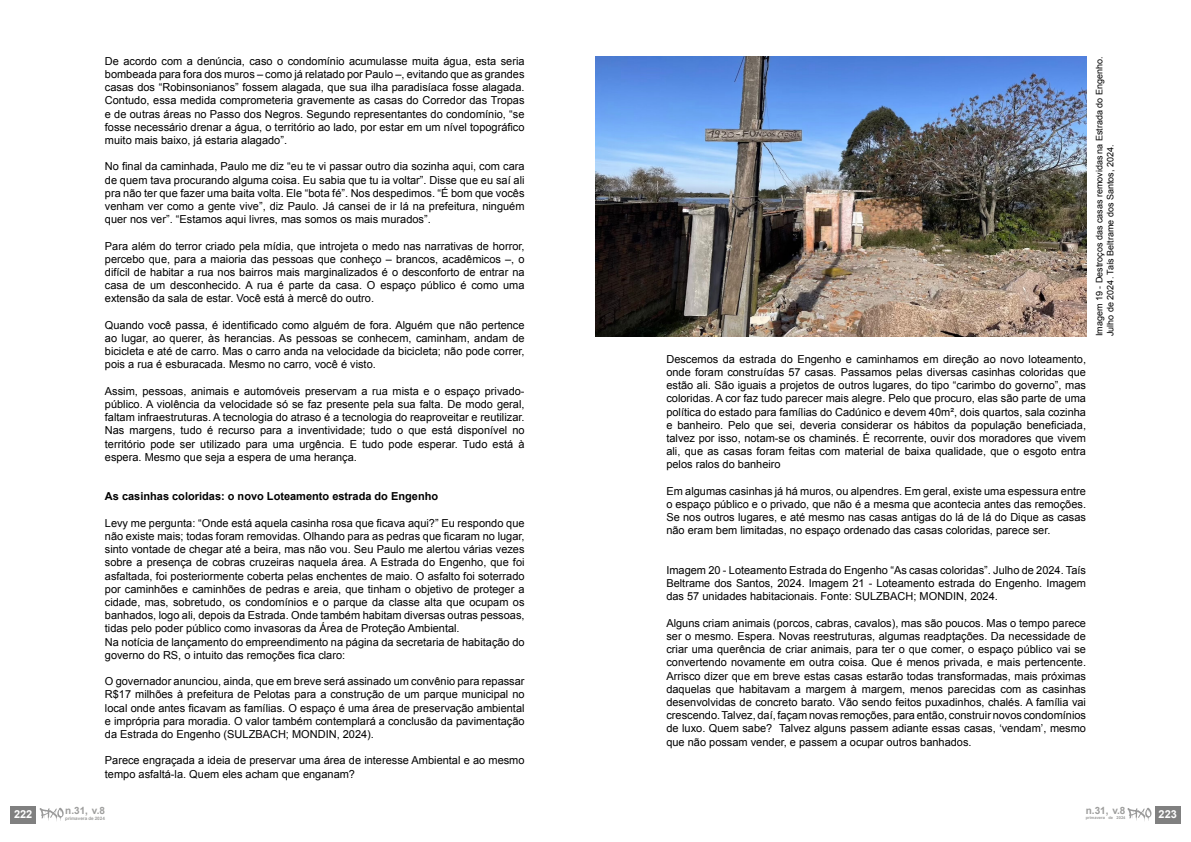
<style>
.page{position:relative;width:1191px;height:842px;background:#fff}
.page>*{position:absolute;margin:0;border:0;box-sizing:border-box;transform-origin:0 0}
.t1{font:11px/13.2px "Arial";color:#000;text-align:justify}
.t2{font:700 11px "Arial";color:#000}
.t3{font:700 11px "Arial";color:#fff}
.t4{font:700 10px "Arial";color:#9d9d9c}
.t5{font:9px/10.8px "Arial";color:#000}
.t6{font:700 4.6px "Arial";color:#9d9d9c}
.t7{font:700 4px "Arial";color:#9d9d9c}
</style>
<div class="page">
<img style="left:595px;top:57px;width:491px;height:279px">
<div style="left:11px;top:806px;width:25px;height:17px;background:#808080"></div>
<svg style="left:40px;top:808px;width:24px;height:13px"></svg>
<div style="left:1155px;top:806px;width:25px;height:17px;background:#808080"></div>
<svg style="left:1127px;top:808px;width:24px;height:13px"></svg>
<p class="t1" style="left:105px;top:54px;width:421px">De acordo com a denúncia, caso o condomínio acumulasse muita água, esta seria bombeada para fora dos muros – como já relatado por Paulo –, evitando que as grandes casas dos “Robinsonianos” fossem alagada, que sua ilha paradisíaca fosse alagada.<br>Contudo, essa medida comprometeria gravemente as casas do Corredor das Tropas e de outras áreas no Passo dos Negros. Segundo representantes do condomínio, “se fosse necessário drenar a água, o território ao lado, por estar em um nível topográfico muito mais baixo, já estaria alagado”.</p>
<p class="t1" style="left:105px;top:160px;width:421px">No final da caminhada, Paulo me diz “eu te vi passar outro dia sozinha aqui, com cara de quem tava procurando alguma coisa. Eu sabia que tu ia voltar”. Disse que eu saí ali pra não ter que fazer uma baita volta. Ele “bota fé”. Nos despedimos. “É bom que vocês venham ver como a gente vive”, diz Paulo. Já cansei de ir lá na prefeitura, ninguém quer nos ver”. “Estamos aqui livres, mas somos os mais murados”.</p>
<p class="t1" style="left:105px;top:239px;width:421px">Para além do terror criado pela mídia, que introjeta o medo nas narrativas de horror, percebo que, para a maioria das pessoas que conheço – brancos, acadêmicos –, o difícil de habitar a rua nos bairros mais marginalizados é o desconforto de entrar na casa de um desconhecido. A rua é parte da casa. O espaço público é como uma extensão da sala de estar. Você está à mercê do outro.</p>
<p class="t1" style="left:105px;top:318px;width:421px">Quando você passa, é identificado como alguém de fora. Alguém que não pertence ao lugar, ao querer, às herancias. As pessoas se conhecem, caminham, andam de bicicleta e até de carro. Mas o carro anda na velocidade da bicicleta; não pode correr, pois a rua é esburacada. Mesmo no carro, você é visto.</p>
<p class="t1" style="left:105px;top:384px;width:421px">Assim, pessoas, animais e automóveis preservam a rua mista e o espaço privado&shy;público. A violência da velocidade só se faz presente pela sua falta. De modo geral, faltam infraestruturas. A tecnologia do atraso é a tecnologia do reaproveitar e reutilizar.<br>Nas margens, tudo é recurso para a inventividade; tudo o que está disponível no território pode ser utilizado para uma urgência. E tudo pode esperar. Tudo está à espera. Mesmo que seja a espera de uma herança.</p>
<p class="t2" style="left:105px;top:489px;width:335px">As casinhas coloridas: o novo Loteamento estrada do Engenho</p>
<p class="t1" style="left:105px;top:516px;width:421px;text-align:left">Levy me pergunta: “Onde está aquela casinha rosa que ficava aqui?” Eu respondo que não existe mais; todas foram removidas. Olhando para as pedras que ficaram no lugar, sinto vontade de chegar até a beira, mas não vou. Seu Paulo me alertou várias vezes sobre a presença de cobras cruzeiras naquela área. A Estrada do Engenho, que foi asfaltada, foi posteriormente coberta pelas enchentes de maio. O asfalto foi soterrado por caminhões e caminhões de pedras e areia, que tinham o objetivo de proteger a cidade, mas, sobretudo, os condomínios e o parque da classe alta que ocupam os banhados, logo ali, depois da Estrada. Onde também habitam diversas outras pessoas, tidas pelo poder público como invasoras da Área de Proteção Ambiental.<br>Na notícia de lançamento do empreendimento na página da secretaria de habitação do governo do RS, o intuito das remoções fica claro:</p>
<p class="t1" style="left:105px;top:675px;width:421px">O governador anunciou, ainda, que em breve será assinado um convênio para repassar R$17 milhões à prefeitura de Pelotas para a construção de um parque municipal no local onde antes ficavam as famílias. O espaço é uma área de preservação ambiental e imprópria para moradia. O valor também contemplará a conclusão da pavimentação da Estrada do Engenho (SULZBACH; MONDIN, 2024).</p>
<p class="t1" style="left:105px;top:754px;width:421px">Parece engraçada a ideia de preservar uma área de interesse Ambiental e ao mesmo tempo asfaltá-la. Quem eles acham que enganam?</p>
<p class="t3" style="left:14px;top:807px;width:20px">222</p>
<p class="t4" style="left:65px;top:804px;width:41px">n.31, v.8</p>
<p class="t6" style="left:65px;top:815px;width:41px">primavera de 2024</p>
<p class="t1" style="left:666px;top:352px;width:421px">Descemos da estrada do Engenho e caminhamos em direção ao novo loteamento, onde foram construídas 57 casas. Passamos pelas diversas casinhas coloridas que estão ali. São iguais a projetos de outros lugares, do tipo “carimbo do governo”, mas coloridas. A cor faz tudo parecer mais alegre. Pelo que procuro, elas são parte de uma política do estado para famílias do Cadúnico e devem 40m², dois quartos, sala cozinha e banheiro. Pelo que sei, deveria considerar os hábitos da população beneficiada, talvez por isso, notam-se os chaminés. É recorrente, ouvir dos moradores que vivem ali, que as casas foram feitas com material de baixa qualidade, que o esgoto entra pelos ralos do banheiro</p>
<p class="t1" style="left:666px;top:484px;width:421px">Em algumas casinhas já há muros, ou alpendres. Em geral, existe uma espessura entre o espaço público e o privado, que não é a mesma que acontecia antes das remoções.<br>Se nos outros lugares, e até mesmo nas casas antigas do lá de lá do Dique as casas não eram bem limitadas, no espaço ordenado das casas coloridas, parece ser.</p>
<p class="t1" style="left:666px;top:564px;width:421px">Imagem 20 - Loteamento Estrada do Engenho “As casas coloridas”. Julho de 2024. Taís Beltrame dos Santos, 2024. Imagem 21 - Loteamento estrada do Engenho. Imagem das 57 unidades habitacionais. Fonte: SULZBACH; MONDIN, 2024.</p>
<p class="t1" style="left:666px;top:616px;width:421px">Alguns criam animais (porcos, cabras, cavalos), mas são poucos. Mas o tempo parece ser o mesmo. Espera. Novas reestruturas, algumas readptações. Da necessidade de criar uma querência de criar animais, para ter o que comer, o espaço público vai se convertendo novamente em outra coisa. Que é menos privada, e mais pertencente.<br>Arrisco dizer que em breve estas casas estarão todas transformadas, mais próximas daquelas que habitavam a margem à margem, menos parecidas com as casinhas desenvolvidas de concreto barato. Vão sendo feitos puxadinhos, chalés. A família vai crescendo. Talvez, daí, façam novas remoções, para então, construir novos condomínios de luxo. Quem sabe? Talvez alguns passem adiante essas casas, ‘vendam’, mesmo que não possam vender, e passem a ocupar outros banhados.</p>
<p class="t5" style="left:1094px;top:336px;width:281px;rotate:-90deg">Imagem 19 - Destroços das casas removidas na Estrada do Engenho.<br>Julho de 2024. Taís Beltrame dos Santos, 2024.</p>
<p class="t4" style="left:1085px;top:804px;width:41px">n.31, v.8</p>
<p class="t7" style="left:1085px;top:815px;width:41px">primavera de 2024</p>
<p class="t3" style="left:1158px;top:807px;width:20px">223</p>
</div>
